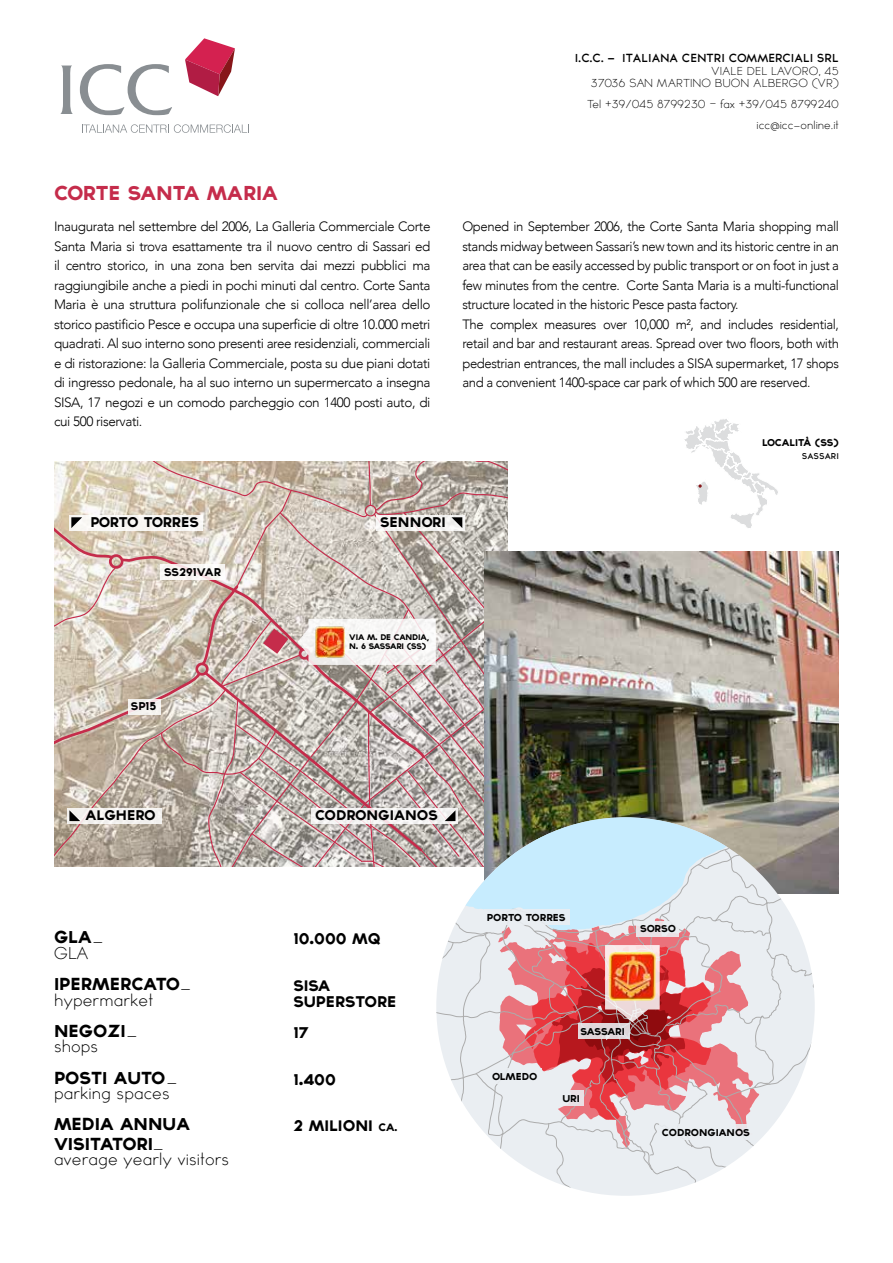
<style>
.page{position:relative;width:893px;height:1263px;background:#fff}
.page>*{position:absolute;margin:0;border:0;box-sizing:border-box;transform-origin:0 0}
.t1{font:800 18px "TYPOGRAPHPRO";color:#c52c4b}
.t2{font:300 15.6px/15.6px "TYPOGRAPHPRO";color:#000}
.t3{font:800 15.6px/15.6px "TYPOGRAPHPRO";color:#000}
.t4{font:800 13.8px/15.6px "TYPOGRAPHPRO";color:#000}
.t5{font:300 13.5px/19.5px "Avenir";letter-spacing:-.03em;color:#000;text-align:justify}
.t6{font:800 12.6px "TYPOGRAPHPRO";color:#000}
.t7{font:800 12.6px "TYPOGRAPHPRO";letter-spacing:-.04em;color:#000}
.t8{font:300 10.5px/12.6px "TYPOGRAPHPRO";color:#000;text-align:right}
.t9{font:600 10.5px "TYPOGRAPHPRO";color:#000}
.t10{font:800 10.05px "TYPOGRAPHPRO";color:#000}
.t11{font:800 9px "TYPOGRAPHPRO";color:#000}
.t12{font:800 9px "TYPOGRAPHPRO";letter-spacing:-.02em;color:#000}
.t13{font:800 8.85px "TYPOGRAPHPRO";color:#000}
.t14{font:600 7.65px "TYPOGRAPHPRO";color:#000}
.t15{font:800 7.35px/9.4px "TYPOGRAPHPRO";letter-spacing:-.02em;color:#000}
.s1{font-weight:800}
.s2{font-weight:300}
.s3{font-size:9.75px}
.s4{font-size:8.7px}
</style>
<div class="page">
<img style="left:815px;top:552px;width:24px;height:342px">
<svg style="left:82px;top:124px;width:167px;height:9px"></svg>
<svg style="left:60px;top:66px;width:13px;height:48px"></svg>
<svg style="left:80px;top:64px;width:92px;height:51px"></svg>
<svg style="left:185px;top:38px;width:50px;height:58px"></svg>
<img style="left:54px;top:419px;width:761px;height:777px">
<img style="left:315px;top:626px;width:30px;height:31px">
<p class="t9" style="left:575px;top:51px;width:266px">I.C.C. - ITALIANA CENTRI COMMERCIALI SRL</p>
<p class="t8" style="left:591px;top:64px;width:249px">VIALE DEL LAVORO, 45<br>37036 SAN MARTINO BUON ALBERGO (VR)</p>
<p class="t8" style="left:587px;top:94px;width:253px;line-height:21px">Tel +39/045 8799230 - fax +39/045 8799240 icc@icc<sub>-</sub>online.it</p>
<h1 class="t1" style="left:54px;top:179px;width:225px">CORTE SANTA MARIA</h1>
<p class="t5" style="left:54px;top:217px;width:378px">Inaugurata nel settembre del 2006, La Galleria Commerciale Corte Santa Maria si trova esattamente tra il nuovo centro di Sassari ed il centro storico, in una zona ben servita dai mezzi pubblici ma raggiungibile anche a piedi in pochi minuti dal centro. Corte Santa Maria è una struttura polifunzionale che si colloca nell’area dello storico pastificio Pesce e occupa una superficie di oltre 10.000 metri quadrati. Al suo interno sono presenti aree residenziali, commerciali e di ristorazione: la Galleria Commerciale, posta su due piani dotati di ingresso pedonale, ha al suo interno un supermercato a insegna SISA, 17 negozi e un comodo parcheggio con 1400 posti auto, di cui 500 riservati.</p>
<p class="t5" style="left:462px;top:217px;width:378px;text-align:left">Opened in September 2006, the Corte Santa Maria shopping mall stands midway between Sassari’s new town and its historic centre in an area that can be easily accessed by public transport or on foot in just a few minutes from the centre. Corte Santa Maria is a multi-functional structure located in the historic Pesce pasta factory.<br>The complex measures over 10,000 m², and includes residential, retail and bar and restaurant areas. Spread over two floors, both with pedestrian entrances, the mall includes a SISA supermarket, 17 shops and a convenient 1400-space car park of which 500 are reserved.</p>
<p class="t13" style="left:762px;top:435px;width:78px">LOCALITÀ (SS)</p>
<p class="t14" style="left:802px;top:451px;width:39px">SASSARI</p>
<p class="t7" style="left:90px;top:513px;width:110px">PORTO TORRES</p>
<p class="t10" style="left:164px;top:564px;width:59px">SS291VAR</p>
<p class="t10" style="left:131px;top:699px;width:27px">SP15</p>
<p class="t6" style="left:85px;top:806px;width:72px">ALGHERO</p>
<p class="t2" style="left:54px;top:929px;width:51px"><span class="s1">GLA</span>_<br>GLA</p>
<p class="t2" style="left:54px;top:976px;width:138px"><span class="s1">IPERMERCATO</span>_ hypermarket</p>
<p class="t3" style="left:54px;top:1022px;width:85px">NEGOZI<span class="s2">_ shops</span></p>
<p class="t2" style="left:54px;top:1070px;width:125px"><span class="s1">POSTI AUTO</span>_ parking spaces</p>
<p class="t3" style="left:54px;top:1114px;width:137px;line-height:19px">MEDIA ANNUA<br>VISITATORI<span class="s2">_</span></p>
<p class="t2" style="left:54px;top:1151px;width:177px">average yearly visitors</p>
<p class="t6" style="left:380px;top:513px;width:67px">SENNORI</p>
<p class="t15" style="left:349px;top:632px;width:81px">VIA M. DE CANDIA,<br>N. 6 SASSARI (SS)</p>
<p class="t6" style="left:315px;top:806px;width:124px">CODRONGIANOS</p>
<p class="t4" style="left:293px;top:930px;width:89px">10.000 MQ</p>
<p class="t4" style="left:293px;top:977px;width:105px">SISA<br>SUPERSTORE</p>
<p class="t4" style="left:293px;top:1024px;width:17px">17</p>
<p class="t4" style="left:293px;top:1070px;width:44px">1.400</p>
<p class="t4" style="left:293px;top:1117px;width:106px">2 MILIONI <span class="s3">ca</span><span class="s4">.</span></p>
<p class="t11" style="left:487px;top:910px;width:80px">PORTO TORRES</p>
<p class="t11" style="left:640px;top:922px;width:37px">SORSO</p>
<p class="t11" style="left:492px;top:1069px;width:47px">OLMEDO</p>
<p class="t12" style="left:580px;top:1024px;width:46px">SASSARI</p>
<p class="t11" style="left:562px;top:1091px;width:19px">URI</p>
<p class="t11" style="left:662px;top:1126px;width:90px">CODRONGIANOS</p>
</div>
